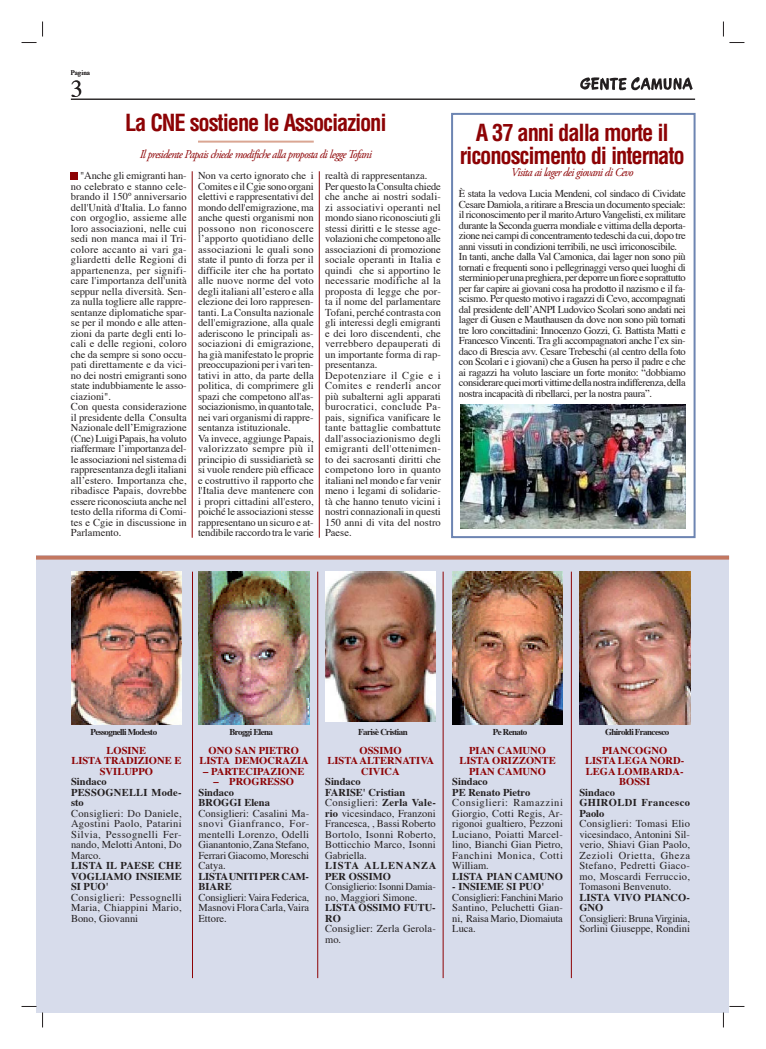
<style>
.page{position:relative;width:766px;height:1049px;background:#fff}
.page>*{position:absolute;margin:0;border:0;box-sizing:border-box;transform-origin:0 0}
.t1{font:24px "Times";color:#231f20}
.t2{font:700 condensed 23px/23px "Helvetica";letter-spacing:-.05em;color:#8d0305;text-align:center}
.t3{font:italic 12px "Adobe Garamond Pro";letter-spacing:-.06em;color:#8d0305;scale:.96 1}
.t4{font:10.5px/10.5px "Times";color:#231f20;text-align:justify}
.t5{font:10.5px/10.5px "Times";letter-spacing:-.035em;color:#231f20}
.t6{font:700 10.5px/10.5px "Times";color:#8d0305;text-align:center}
.t7{font:700 10.5px/10.5px "Times";color:#231f20}
.t8{font:10.5px/10.5px "Times";letter-spacing:-.02em;color:#231f20}
.t9{font:700 10.5px/10.5px "Times";letter-spacing:.035em;color:#231f20}
.t10{font:700 10.5px/10.5px "Times";letter-spacing:.025em;color:#231f20}
.t11{font:700 10.5px/10.5px "Times";letter-spacing:.075em;color:#231f20}
.t12{font:700 10.5px/10.5px "Times";letter-spacing:-.025em;color:#231f20}
.t13{font:700 9px "Times";letter-spacing:-.065em;color:#231f20}
.t14{font:7px "Times";color:#231f20}
.s1{font-weight:700}
</style>
<div class="page">
<img style="left:580px;top:77px;width:113px;height:14px">
<div style="left:37px;top:555px;width:692px;height:457px;background:#d7dceb"></div>
<hr style="left:71px;top:99px;width:623px;height:1px;background:#231f20">
<div style="left:71px;top:172px;width:7px;height:7px;background:#8d0305"></div>
<hr style="left:198px;top:141px;width:116px;height:2px;background:#daa693">
<img style="left:71px;top:572px;width:111px;height:153px">
<img style="left:198px;top:572px;width:111px;height:153px">
<img style="left:325px;top:572px;width:110px;height:149px">
<img style="left:452px;top:572px;width:110px;height:153px">
<img style="left:579px;top:572px;width:110px;height:153px">
<hr style="left:192px;top:572px;width:1px;height:406px;background:#8d0305">
<hr style="left:317px;top:572px;width:1px;height:406px;background:#8d0305">
<hr style="left:443px;top:572px;width:1px;height:406px;background:#8d0305">
<hr style="left:571px;top:572px;width:1px;height:406px;background:#8d0305">
<svg style="left:37px;top:556px;width:692px;height:4px;background:#c4806d"></svg>
<div style="left:451px;top:113px;width:244px;height:425px;border:2px solid #6d85b2"></div>
<img style="left:460px;top:404px;width:225px;height:124px">
<hr style="left:192px;top:171px;width:1px;height:367px;background:#8d0305">
<hr style="left:319px;top:171px;width:1px;height:367px;background:#8d0305">
<svg style="left:22px;top:22px;width:21px;height:21px"></svg>
<svg style="left:22px;top:1006px;width:21px;height:21px"></svg>
<svg style="left:722px;top:22px;width:22px;height:21px"></svg>
<svg style="left:722px;top:1006px;width:22px;height:21px"></svg>
<p class="t14" style="left:71px;top:69px;width:21px">Pagina</p>
<h1 class="t1" style="left:71px;top:79px;width:13px">3</h1>
<h2 class="t2" style="left:125px;top:113px;width:263px">La CNE sostiene le Associazioni</h2>
<p class="t3" style="left:140px;top:150px;width:243px">Il presidente Papais chiede modifiche alla proposta di legge Tofani</p>
<p class="t4" style="left:198px;top:171px;width:117px;text-align:left">Non va certo ignorato che i<br>Comites e il Cgie sono organi elettivi e rappresentativi del mondo dell'emigrazione, ma anche questi organismi non possono non riconoscere l’apporto quotidiano delle associazioni le quali sono state il punto di forza per il difficile iter che ha portato alle nuove norme del voto degli italiani all’estero e alla elezione dei loro rappresen&shy;tanti. La Consulta nazionale dell'emigrazione, alla quale aderiscono le principali as&shy;sociazioni di emigrazione, ha già manifestato le proprie preoccupazioni per i vari ten&shy;tativi in atto, da parte della politica, di comprimere gli spazi che competono all'as&shy;sociazionismo, in quanto tale, nei vari organismi di rappre&shy;sentanza istituzionale.<br>Va invece, aggiunge Papais, valorizzato sempre più il principio di sussidiarietà se si vuole rendere più efficace e costruttivo il rapporto che l'Italia deve mantenere con i propri cittadini all'estero, poiché le associazioni stesse rappresentano un sicuro e at&shy;tendibile raccordo tra le varie</p>
<p class="t4" style="left:325px;top:171px;width:117px;text-align:left">realtà di rappresentanza.<br>Per questo la Consulta chiede che anche ai nostri sodali&shy;zi associativi operanti nel mondo siano riconosciuti gli stessi diritti e le stesse age&shy;volazioni che competono alle associazioni di promozione sociale operanti in Italia e quindi che si apportino le necessarie modifiche al la proposta di legge che por&shy;ta il nome del parlamentare<br>Tofani, perché contrasta con gli interessi degli emigranti e dei loro discendenti, che verrebbero depauperati di un importante forma di rap&shy;presentanza.<br>Depotenziare il Cgie e i<br>Comites e renderli ancor più subalterni agli apparati burocratici, conclude Pa&shy;pais, significa vanificare le tante battaglie combattute dall'associazionismo degli emigranti dell'ottenimen&shy;to dei sacrosanti diritti che competono loro in quanto italiani nel mondo e far venir meno i legami di solidarie&shy;tà che hanno tenuto vicini i nostri connazionali in questi<br>150 anni di vita del nostro<br>Paese.</p>
<p class="t4" style="left:71px;top:171px;width:117px;text-align:left;text-indent:9px">"Anche gli emigranti han&shy;no celebrato e stanno cele&shy;brando il 150º anniversario dell'Unità d'Italia. Lo fanno con orgoglio, assieme alle loro associazioni, nelle cui sedi non manca mai il Tri&shy;colore accanto ai vari ga&shy;gliardetti delle Regioni di appartenenza, per signifi&shy;care l'importanza dell'unità seppur nella diversità. Sen&shy;za nulla togliere alle rappre&shy;sentanze diplomatiche spar&shy;se per il mondo e alle atten&shy;zioni da parte degli enti lo&shy;cali e delle regioni, coloro che da sempre si sono occu&shy;pati direttamente e da vici&shy;no dei nostri emigranti sono state indubbiamente le asso&shy;ciazioni".<br>Con questa considerazione il presidente della Consulta<br>Nazionale dell’Emigrazione (Cne) Luigi Papais, ha voluto riaffermare l’importanza del&shy;le associazioni nel sistema di rappresentanza degli italiani all’estero. Importanza che, ribadisce Papais, dovrebbe essere riconosciuta anche nel testo della riforma di Comi&shy;tes e Cgie in discussione in<br>Parlamento.</p>
<h2 class="t2" style="left:459px;top:123px;width:226px">A 37 anni dalla morte il riconoscimento di internato</h2>
<p class="t3" style="left:511px;top:168px;width:129px">Visita ai lager dei giovani di Cevo</p>
<p class="t5" style="left:459px;top:189px;width:228px">È stata la vedova Lucia Mendeni, col sindaco di Cividate Cesare Damiola, a ritirare a Brescia un documento speciale: il riconoscimento per il marito Arturo Vangelisti, ex militare durante la Seconda guerra mondiale e vittima della deporta&shy;zione nei campi di concentramento tedeschi da cui, dopo tre anni vissuti in condizioni terribili, ne uscì irriconoscibile.<br>In tanti, anche dalla Val Camonica, dai lager non sono più tornati e frequenti sono i pellegrinaggi verso quei luoghi di sterminio per una preghiera, per deporre un fiore e soprattutto per far capire ai giovani cosa ha prodotto il nazismo e il fa&shy;scismo. Per questo motivo i ragazzi di Cevo, accompagnati dal presidente dell’ANPI Ludovico Scolari sono andati nei lager di Gusen e Mauthausen da dove non sono più tornati tre loro concittadini: Innocenzo Gozzi, G. Battista Matti e Francesco Vincenti. Tra gli accompagnatori anche l’ex sin&shy;daco di Brescia avv. Cesare Trebeschi (al centro della foto con Scolari e i giovani) che a Gusen ha perso il padre e che ai ragazzi ha voluto lasciare un forte monito: “dobbiamo considerare quei morti vittime della nostra indifferenza, della nostra incapacità di ribellarci, per la nostra paura”.</p>
<p class="t13" style="left:90px;top:728px;width:68px">Pessognelli Modesto</p>
<p class="t6" style="left:71px;top:746px;width:111px">LOSINE<br>LISTA TRADIZIONE E<br>SVILUPPO</p>
<p class="t10" style="left:71px;top:777px;width:112px">Sindaco<br>PESSOGNELLI Mode&shy;sto</p>
<p class="t4" style="left:71px;top:809px;width:112px">Consiglieri: Do Daniele, Agostini Paolo, Patarini Silvia, Pessognelli Fer&shy;nando, Melotti Antoni, Do Marco.</p>
<p class="t7" style="left:71px;top:861px;width:112px;text-align:justify">LISTA IL PAESE CHE VOGLIAMO INSIEME SI PUO'</p>
<p class="t4" style="left:71px;top:893px;width:112px">Consiglieri: Pessognelli Maria, Chiappini Mario, Bono, Giovanni</p>
<p class="t13" style="left:229px;top:728px;width:45px">Broggi Elena</p>
<p class="t6" style="left:199px;top:746px;width:111px">ONO SAN PIETRO<br>LISTA DEMOCRAZIA</p>
<p class="t6" style="left:203px;top:767px;width:103px">– PARTECIPAZIONE</p>
<p class="t6" style="left:213px;top:777px;width:82px">– PROGRESSO</p>
<p class="t7" style="left:198px;top:788px;width:73px">Sindaco<br>BROGGI Elena</p>
<p class="t4" style="left:198px;top:809px;width:112px">Consiglieri: Casalini Ma&shy;snovi Gianfranco, For&shy;mentelli Lorenzo, Odelli Gianantonio, Zana Stefano, Ferrari Giacomo, Moreschi Catya.</p>
<p class="t12" style="left:198px;top:872px;width:112px">LISTA UNITI PER CAM-<br>BIARE</p>
<p class="t4" style="left:198px;top:893px;width:112px">Consiglieri: Vaira Federica, Masnovi Flora Carla, Vaira Ettore.</p>
<p class="t13" style="left:358px;top:728px;width:51px">Farisè Cristian</p>
<p class="t6" style="left:327px;top:746px;width:108px">OSSIMO<br>LISTA ALTERNATIVA<br>CIVICA</p>
<p class="t4" style="left:325px;top:777px;width:112px;text-align:left"><span class="s1">Sindaco<br>FARISE' Cristian<br></span>Consiglieri: <span class="s1">Zerla Vale&shy;rio</span> vicesindaco, Franzoni<br>Francesca, , Bassi Roberto<br>Bortolo, Isonni Roberto,<br>Botticchio Marco, Isonni<br>Gabriella.</p>
<p class="t11" style="left:325px;top:861px;width:113px">LISTA ALLENANZA<br>PER OSSIMO</p>
<p class="t8" style="left:325px;top:882px;width:112px">Consiglierio: Isonni Damia&shy;no, Maggiori Simone.</p>
<p class="t7" style="left:325px;top:903px;width:112px">LISTA OSSIMO FUTU-<br>RO</p>
<p class="t4" style="left:325px;top:924px;width:112px">Consiglier: Zerla Gerola&shy;mo.</p>
<p class="t13" style="left:492px;top:728px;width:36px">Pe Renato</p>
<p class="t6" style="left:459px;top:746px;width:98px">PIAN CAMUNO<br>LISTA ORIZZONTE<br>PIAN CAMUNO</p>
<p class="t7" style="left:452px;top:777px;width:79px">Sindaco<br>PE Renato Pietro</p>
<p class="t4" style="left:452px;top:798px;width:112px">Consiglieri: Ramazzini Giorgio, Cotti Regis, Ar&shy;rigonoi gualtiero, Pezzoni Luciano, Poiatti Marcel&shy;lino, Bianchi Gian Pietro, Fanchini Monica, Cotti William.</p>
<p class="t7" style="left:452px;top:872px;width:112px">LISTA PIAN CAMUNO</p>
<p class="t7" style="left:452px;top:882px;width:93px">- INSIEME SI PUO'</p>
<p class="t4" style="left:452px;top:893px;width:112px">Consiglieri: Fanchini Mario Santino, Peluchetti Gian&shy;ni, Raisa Mario, Diomaiuta Luca.</p>
<p class="t13" style="left:605px;top:728px;width:66px">Ghiroldi Francesco</p>
<p class="t6" style="left:585px;top:746px;width:101px">PIANCOGNO<br>LISTA LEGA NORD-<br>LEGA LOMBARDA-<br>BOSSI</p>
<p class="t9" style="left:579px;top:788px;width:112px">Sindaco<br>GHIROLDI Francesco<br>Paolo</p>
<p class="t4" style="left:579px;top:819px;width:112px">Consiglieri: Tomasi Elio vicesindaco, Antonini Sil&shy;verio, Shiavi Gian Paolo, Zezioli Orietta, Gheza Stefano, Pedretti Giaco&shy;mo, Moscardi Ferruccio, Tomasoni Benvenuto.</p>
<p class="t7" style="left:579px;top:893px;width:112px">LISTA VIVO PIANCO-<br>GNO</p>
<p class="t8" style="left:579px;top:914px;width:112px">Consiglieri: Bruna Virginia,<br>Sorlini Giuseppe, Rondini</p>
</div>
